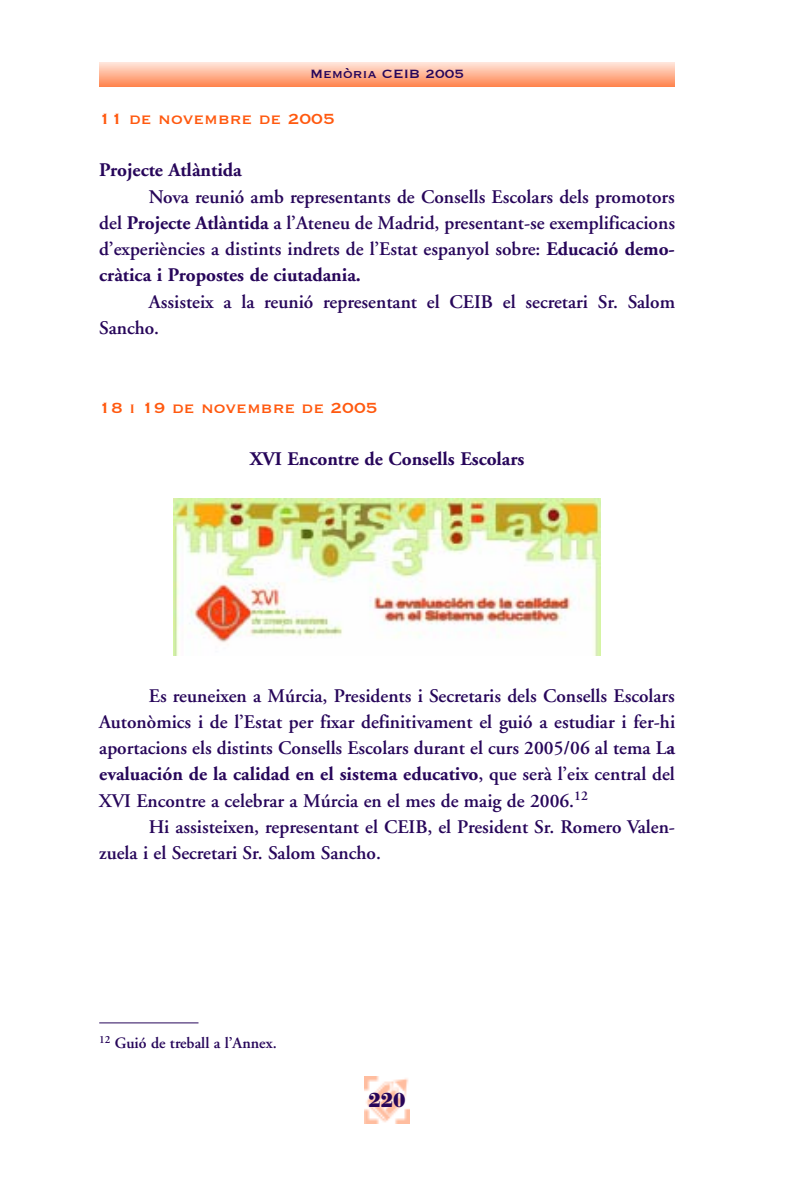
<style>
.page{position:relative;width:794px;height:1191px;background:#fff}
.page>*{position:absolute;margin:0;border:0;box-sizing:border-box;transform-origin:0 0}
.t1{font:700 21px "Bodoni Antiqua T";color:#27065a}
.t2{font:600 19.25px/26.2px "Adobe Garamond";color:#27065a;text-align:justify}
.t3{font:700 19.25px "Adobe Garamond";color:#27065a}
.t4{font:19.25px "Copperplate";color:#ff590f}
.t5{font:600 15.75px "Adobe Garamond";color:#27065a}
.t6{font:15.75px "Copperplate";color:#27065a}
.s1{font-weight:700}
</style>
<div class="page">
<img style="left:365px;top:1076px;width:44px;height:47px">
<hr style="left:99px;top:87px;width:576px;height:1px;background:#ff611b">
<hr style="left:99px;top:86px;width:576px;height:1px;background:#ff6723">
<hr style="left:99px;top:85px;width:576px;height:1px;background:#ff6c2a">
<hr style="left:99px;top:84px;width:576px;height:1px;background:#ff7132">
<hr style="left:99px;top:83px;width:576px;height:1px;background:#ff773a">
<hr style="left:99px;top:82px;width:576px;height:1px;background:#ff7c41">
<hr style="left:99px;top:81px;width:576px;height:1px;background:#ff8149">
<hr style="left:99px;top:80px;width:576px;height:1px;background:#ff8751">
<hr style="left:99px;top:79px;width:576px;height:1px;background:#ff8b57">
<hr style="left:99px;top:78px;width:576px;height:1px;background:#ff915f">
<hr style="left:99px;top:77px;width:576px;height:1px;background:#ff9668">
<hr style="left:99px;top:76px;width:576px;height:1px;background:#ff9c6f">
<hr style="left:99px;top:75px;width:576px;height:1px;background:#ffa176">
<hr style="left:99px;top:74px;width:576px;height:1px;background:#ffa67e">
<hr style="left:99px;top:73px;width:576px;height:1px;background:#ffac86">
<hr style="left:99px;top:72px;width:576px;height:1px;background:#ffb08d">
<hr style="left:99px;top:71px;width:576px;height:1px;background:#ffb695">
<hr style="left:99px;top:70px;width:576px;height:1px;background:#ffbc9d">
<hr style="left:99px;top:69px;width:576px;height:1px;background:#ffc0a4">
<hr style="left:99px;top:68px;width:576px;height:1px;background:#ffc6ac">
<hr style="left:99px;top:67px;width:576px;height:1px;background:#ffcbb4">
<hr style="left:99px;top:66px;width:576px;height:1px;background:#ffd1bc">
<hr style="left:99px;top:65px;width:576px;height:1px;background:#ffd6c3">
<hr style="left:99px;top:64px;width:576px;height:1px;background:#ffdbcb">
<hr style="left:99px;top:63px;width:576px;height:1px;background:#ffe1d3">
<hr style="left:99px;top:62px;width:576px;height:1px;background:#ffe6db">
<img style="left:173px;top:498px;width:427px;height:158px">
<hr style="left:99px;top:1022px;width:99px;height:1px;background:#27065a">
<p class="t6" style="left:310px;top:64px;width:156px">Memòria CEIB 2005</p>
<p class="t4" style="left:99px;top:106px;width:237px">11 de novembre de 2005</p>
<p class="t3" style="left:99px;top:163px;width:144px">Projecte Atlàntida</p>
<p class="t2" style="left:99px;top:185px;width:577px;text-indent:50px">Nova reunió amb representants de Consells Escolars dels promotors del <span class="s1">Projecte Atlàntida</span> a l’Ateneu de Madrid, presentant-se exemplificacions d’experiències a distints indrets de l’Estat espanyol sobre: <span class="s1">Educació demo&shy;cràtica i Propostes de ciutadania.</span></p>
<p class="t2" style="left:99px;top:290px;width:577px;text-indent:50px">Assisteix a la reunió representant el CEIB el secretari Sr. Salom<br>Sancho.</p>
<p class="t4" style="left:99px;top:395px;width:280px">18 i 19 de novembre de 2005</p>
<p class="t3" style="left:250px;top:451px;width:276px">XVI Encontre de Consells Escolars</p>
<p class="t2" style="left:99px;top:684px;width:577px;text-indent:50px">Es reuneixen a Múrcia, Presidents i Secretaris dels Consells Escolars Autonòmics i de l’Estat per fixar definitivament el guió a estudiar i fer-hi aportacions els distints Consells Escolars durant el curs 2005/06 al tema L<span class="s1">a evaluación de la calidad en el sistema educativo</span>, que serà l’eix central del XVI Encontre a celebrar a Múrcia en el mes de maig de 2006.<sup>12</sup></p>
<p class="t2" style="left:99px;top:815px;width:577px;text-indent:50px">Hi assisteixen, representant el CEIB, el President Sr. Romero Valen&shy;zuela i el Secretari Sr. Salom Sancho.</p>
<p class="t5" style="left:99px;top:1036px;width:179px"><sup>12</sup> Guió de treball a l’Annex.</p>
<p class="t1" style="left:368px;top:1087px;width:39px">220</p>
</div>
